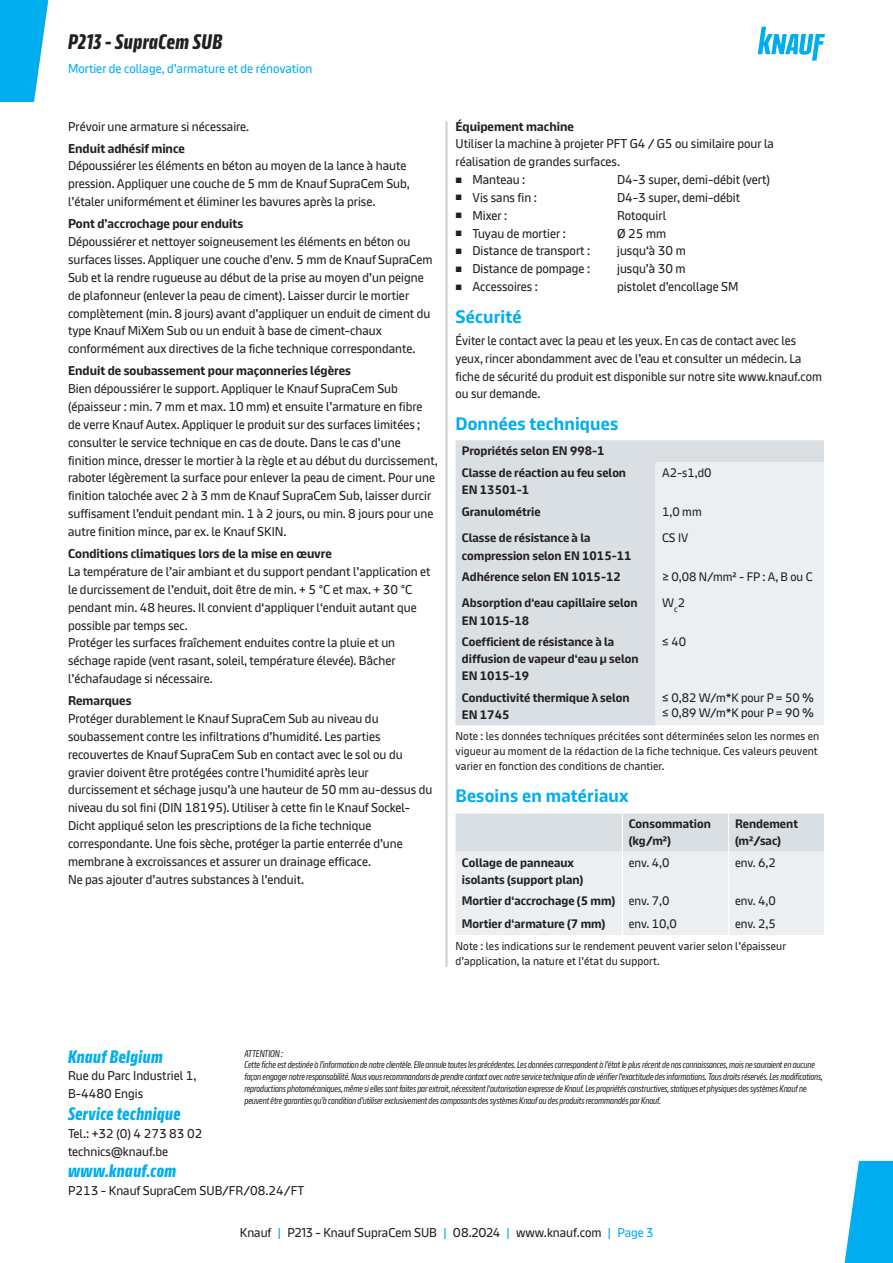
<style>
.page{position:relative;width:893px;height:1263px;background:#fff}
.page>*{position:absolute;margin:0;border:0;box-sizing:border-box;transform-origin:0 0}
.Data_Sheet_Chapter{font:700 21px "Knauf Head";letter-spacing:.025em;color:#231f20}
.Description_Headline{font:700 18px "Knauf";letter-spacing:.01em;color:#00aeef}
.t1{font:700 18px "Knauf Head";letter-spacing:.025em;color:#00aeef}
.Copy_Text{font:12.75px/17.9px "Knauf";color:#231f20}
.Titre_Texte{font:700 12.75px "Knauf";color:#231f20}
.Pagina{font:12.75px "Knauf";color:#231f20}
.Data_Sheet_Name{font:12.75px "Knauf";color:#00aeef}
.Tab_Head{font:700 12.3px/17.2px "Knauf";color:#231f20}
.Tab_Text{font:12.3px "Knauf";color:#231f20}
.Note_sous_tableaux{font:11.25px/15px "Knauf";letter-spacing:.01em;color:#231f20}
.Impressum_Legal_Text{font:9.75px/11.7px "Knauf Head";letter-spacing:-.01em;color:#231f20}
.s1{font-size:7.65px}
.s2{color:#00aeef}
</style>
<div class="page">
<svg style="left:844px;top:1161px;width:49px;height:102px"></svg>
<svg style="left:0;top:0;width:49px;height:102px"></svg>
<div style="left:455px;top:440px;width:201px;height:285px;background:#dadfe4"></div>
<svg style="left:656px;top:440px;width:168px;height:285px;background:#eaedf0"></svg>
<svg style="left:455px;top:813px;width:369px;height:122px;background:#e6eaed"></svg>
<hr style="left:446px;top:122px;width:1px;height:845px;background:#c6ced4">
<svg style="left:758px;top:27px;width:67px;height:34px"></svg>
<p class="Data_Sheet_Chapter" style="left:68px;top:31px;width:156px">P213 - SupraCem SUB</p>
<p class="Data_Sheet_Name" style="left:68px;top:61px;width:246px">Mortier de collage, d’armature et de rénovation</p>
<p class="Copy_Text" style="left:68px;top:117px;width:183px">Prévoir une armature si nécessaire.</p>
<p class="Titre_Texte" style="left:68px;top:141px;width:118px">Enduit adhésif mince</p>
<p class="Copy_Text" style="left:68px;top:157px;width:343px">Dépoussiérer les éléments en béton au moyen de la lance à haute pression. Appliquer une couche de 5 mm de Knauf SupraCem Sub, l’étaler uniformément et éliminer les bavures après la prise.</p>
<p class="Titre_Texte" style="left:68px;top:217px;width:177px">Pont d’accrochage pour enduits</p>
<p class="Copy_Text" style="left:68px;top:233px;width:366px">Dépoussiérer et nettoyer soigneusement les éléments en béton ou surfaces lisses. Appliquer une couche d’env. 5 mm de Knauf SupraCem Sub et la rendre rugueuse au début de la prise au moyen d’un peigne de plafonneur (enlever la peau de ciment). Laisser durcir le mortier complètement (min. 8 jours) avant d’appliquer un enduit de ciment du type Knauf MiXem Sub ou un enduit à base de ciment-chaux conformément aux directives de la fiche technique correspondante.</p>
<p class="Titre_Texte" style="left:68px;top:364px;width:285px">Enduit de soubassement pour maçonneries légères</p>
<p class="Copy_Text" style="left:68px;top:380px;width:371px">Bien dépoussiérer le support. Appliquer le Knauf SupraCem Sub (épaisseur : min. 7 mm et max. 10 mm) et ensuite l’armature en fibre de verre Knauf Autex. Appliquer le produit sur des surfaces limitées ; consulter le service technique en cas de doute. Dans le cas d’une finition mince, dresser le mortier à la règle et au début du durcissement, raboter légèrement la surface pour enlever la peau de ciment. Pour une finition talochée avec 2 à 3 mm de Knauf SupraCem Sub, laisser durcir suffisament l’enduit pendant min. 1 à 2 jours, ou min. 8 jours pour une autre finition mince, par ex. le Knauf SKIN.</p>
<p class="Titre_Texte" style="left:68px;top:547px;width:265px">Conditions climatiques lors de la mise en œuvre</p>
<p class="Copy_Text" style="left:68px;top:562px;width:364px">La température de l’air ambiant et du support pendant l’application et le durcissement de l’enduit, doit être de min. + 5 °C et max. + 30 °C pendant min. 48 heures. Il convient d‘appliquer l‘enduit autant que possible par temps sec.</p>
<p class="Copy_Text" style="left:68px;top:634px;width:329px;text-align:justify">Protéger les surfaces fraîchement enduites contre la pluie et un séchage rapide (vent rasant, soleil, température élevée). Bâcher l’échafaudage si nécessaire.</p>
<p class="Titre_Texte" style="left:68px;top:694px;width:65px">Remarques</p>
<p class="Copy_Text" style="left:68px;top:709px;width:366px">Protéger durablement le Knauf SupraCem Sub au niveau du soubassement contre les infiltrations d’humidité. Les parties recouvertes de Knauf SupraCem Sub en contact avec le sol ou du gravier doivent être protégées contre l’humidité après leur durcissement et séchage jusqu’à une hauteur de 50 mm au-dessus du niveau du sol fini (DIN 18195). Utiliser à cette fin le Knauf Sockel-Dicht appliqué selon les prescriptions de la fiche technique correspondante. Une fois sèche, protéger la partie enterrée d’une membrane à excroissances et assurer un drainage efficace.</p>
<p class="Copy_Text" style="left:68px;top:870px;width:238px">Ne pas ajouter d’autres substances à l’enduit.</p>
<p class="Titre_Texte" style="left:455px;top:119px;width:120px">Équipement machine</p>
<p class="Copy_Text" style="left:455px;top:135px;width:320px">Utiliser la machine à projeter PFT G4 / G5 ou similaire pour la réalisation de grandes surfaces.</p>
<p class="Copy_Text" style="left:455px;top:171px;width:71px"><span class="s1">■</span> Manteau :</p>
<p class="Copy_Text" style="left:617px;top:171px;width:154px">D4-3 super, demi-débit (vert)</p>
<p class="Copy_Text" style="left:455px;top:188px;width:83px"><span class="s1">■</span> Vis sans fin :</p>
<p class="Copy_Text" style="left:617px;top:188px;width:125px">D4-3 super, demi-débit</p>
<p class="Copy_Text" style="left:455px;top:206px;width:53px"><span class="s1">■</span> Mixer :</p>
<p class="Copy_Text" style="left:617px;top:206px;width:51px">Rotoquirl</p>
<p class="Copy_Text" style="left:455px;top:224px;width:112px"><span class="s1">■</span> Tuyau de mortier :</p>
<p class="Copy_Text" style="left:617px;top:224px;width:51px">Ø 25 mm</p>
<p class="Copy_Text" style="left:455px;top:242px;width:136px"><span class="s1">■</span> Distance de transport :</p>
<p class="Copy_Text" style="left:617px;top:242px;width:70px">jusqu‘à 30 m</p>
<p class="Copy_Text" style="left:455px;top:260px;width:136px"><span class="s1">■</span> Distance de pompage :</p>
<p class="Copy_Text" style="left:617px;top:260px;width:70px">jusqu’à 30 m</p>
<p class="Copy_Text" style="left:455px;top:278px;width:84px"><span class="s1">■</span> Accessoires :</p>
<p class="Copy_Text" style="left:617px;top:278px;width:123px">pistolet d’encollage SM</p>
<p class="Description_Headline" style="left:455px;top:307px;width:68px">Sécurité</p>
<p class="Copy_Text" style="left:455px;top:331px;width:368px">Éviter le contact avec la peau et les yeux. En cas de contact avec les yeux, rincer abondamment avec de l’eau et consulter un médecin. La fiche de sécurité du produit est disponible sur notre site www.knauf.com ou sur demande.</p>
<p class="Description_Headline" style="left:455px;top:414px;width:164px">Données techniques</p>
<p class="Tab_Head" style="left:462px;top:442px;width:144px">Propriétés selon EN 998-1</p>
<p class="Tab_Head" style="left:462px;top:464px;width:166px">Classe de réaction au feu selon<br>EN 13501-1</p>
<p class="Tab_Text" style="left:662px;top:466px;width:51px">A2-s1,d0</p>
<p class="Tab_Head" style="left:462px;top:503px;width:80px">Granulométrie</p>
<p class="Tab_Text" style="left:662px;top:505px;width:41px">1,0 mm</p>
<p class="Tab_Head" style="left:462px;top:529px;width:171px">Classe de résistance à la compression selon EN 1015-11</p>
<p class="Tab_Text" style="left:662px;top:531px;width:28px">CS IV</p>
<p class="Tab_Head" style="left:462px;top:568px;width:160px">Adhérence selon EN 1015-12</p>
<p class="Tab_Text" style="left:662px;top:570px;width:152px">≥ 0,08 N/mm² - FP : A, B ou C</p>
<p class="Tab_Head" style="left:462px;top:594px;width:177px">Absorption d‘eau capillaire selon<br>EN 1015-18</p>
<p class="Tab_Text" style="left:662px;top:596px;width:24px">W<sub>c</sub>2</p>
<p class="Tab_Head" style="left:462px;top:633px;width:178px">Coefficient de résistance à la diffusion de vapeur d‘eau μ selon<br>EN 1015-19</p>
<p class="Tab_Text" style="left:662px;top:635px;width:26px">≤ 40</p>
<p class="Tab_Head" style="left:462px;top:689px;width:169px">Conductivité thermique λ selon<br>EN 1745</p>
<p class="Tab_Text" style="left:662px;top:691px;width:153px">≤ 0,82 W/m*K pour P = 50 %</p>
<p class="Tab_Text" style="left:662px;top:705px;width:153px">≤ 0,89 W/m*K pour P = 90 %</p>
<p class="Note_sous_tableaux" style="left:455px;top:729px;width:365px">Note : les données techniques précitées sont déterminées selon les normes en vigueur au moment de la rédaction de la fiche technique. Ces valeurs peuvent varier en fonction des conditions de chantier.</p>
<p class="Description_Headline" style="left:455px;top:786px;width:175px">Besoins en matériaux</p>
<p class="Tab_Head" style="left:629px;top:815px;width:84px">Consommation</p>
<p class="Tab_Head" style="left:629px;top:832px;width:44px">(kg/m²)</p>
<p class="Tab_Head" style="left:735px;top:815px;width:64px">Rendement</p>
<p class="Tab_Head" style="left:735px;top:832px;width:48px">(m²/sac)</p>
<p class="Tab_Head" style="left:462px;top:853px;width:123px">Collage de panneaux isolants (support plan)</p>
<p class="Tab_Text" style="left:629px;top:855px;width:42px">env. 4,0</p>
<p class="Tab_Text" style="left:735px;top:855px;width:42px">env. 6,2</p>
<p class="Tab_Head" style="left:462px;top:892px;width:155px">Mortier d‘accrochage (5 mm)</p>
<p class="Tab_Text" style="left:629px;top:894px;width:42px">env. 7,0</p>
<p class="Tab_Text" style="left:735px;top:894px;width:42px">env. 4,0</p>
<p class="Tab_Head" style="left:462px;top:914px;width:145px">Mortier d‘armature (7 mm)</p>
<p class="Tab_Text" style="left:629px;top:916px;width:50px">env. 10,0</p>
<p class="Tab_Text" style="left:735px;top:916px;width:42px">env. 2,5</p>
<p class="Note_sous_tableaux" style="left:455px;top:938px;width:332px">Note : les indications sur le rendement peuvent varier selon l’épaisseur d’application, la nature et l’état du support.</p>
<p class="t1" style="left:68px;top:1047px;width:96px">Knauf Belgium</p>
<p class="Copy_Text" style="left:68px;top:1067px;width:130px">Rue du Parc Industriel 1,</p>
<p class="Copy_Text" style="left:68px;top:1085px;width:77px">B-4480 Engis</p>
<p class="t1" style="left:68px;top:1104px;width:114px">Service technique</p>
<p class="Copy_Text" style="left:68px;top:1124px;width:136px">Tel.: +32 (0) 4 273 83 02</p>
<p class="Copy_Text" style="left:68px;top:1142px;width:102px">technics@knauf.be</p>
<p class="t1" style="left:68px;top:1161px;width:110px">www.knauf.com</p>
<p class="Copy_Text" style="left:68px;top:1181px;width:238px">P213 - Knauf SupraCem SUB/FR/08.24/FT</p>
<p class="Impressum_Legal_Text" style="left:244px;top:1047px;width:40px">ATTENTION :</p>
<p class="Impressum_Legal_Text" style="left:244px;top:1059px;width:580px">Cette fiche est destinée à l’information de notre clientèle. Elle annule toutes les précédentes. Les données correspondent à l’état le plus récent de nos connaissances, mais ne sauraient en aucune façon engager notre responsabilité. Nous vous recommandons de prendre contact avec notre service technique afin de vérifier l‘exactitude des informations. Tous droits réservés. Les modifications, reproductions photomécaniques, même si elles sont faites par extrait, nécessitent l‘autorisation expresse de Knauf. Les propriétés constructives, statiques et physiques des systèmes Knauf ne peuvent être garanties qu’à condition d’utiliser exclusivement des composants des systèmes Knauf ou des produits recommandés par Knauf.</p>
<p class="Pagina" style="left:240px;top:1226px;width:415px">Knauf <span class="s2">|</span> P213 - Knauf SupraCem SUB <span class="s2">|</span> 08.2024 <span class="s2">|</span> www.knauf.com <span class="s2">| Page 3</span></p>
</div>
